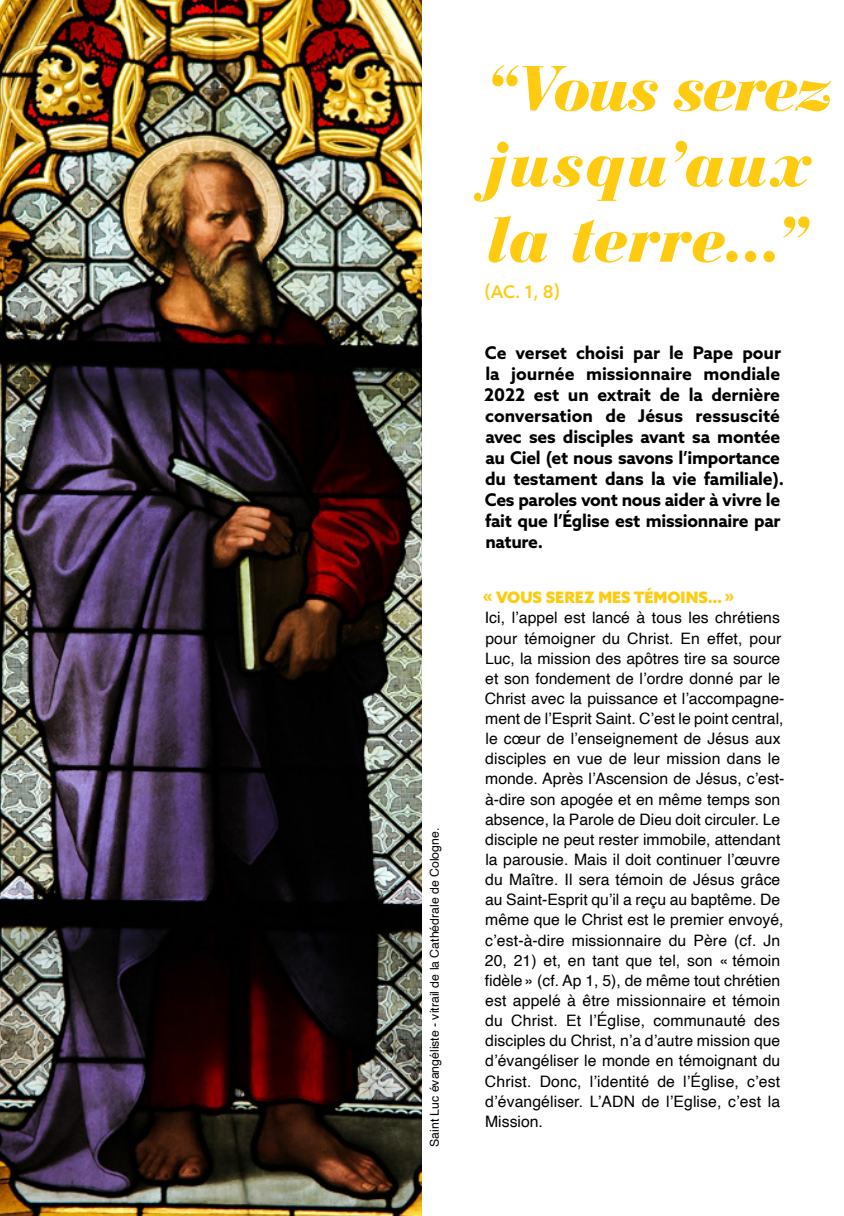
<style>
.page{position:relative;width:844px;height:1216px;background:#fff}
.page>*{position:absolute;margin:0;border:0;box-sizing:border-box;transform-origin:0 0}
.t1{font:italic 900 63px/75.6px "Bauer Bodoni Std";letter-spacing:-.015em;color:#fecb10}
.t2{font:700 17.5px/21px "Azo Sans";letter-spacing:-.01em;color:#000}
.t3{font:500 17.5px "Azo Sans";color:#fecb10}
.t4{font:15.75px/20.1px "Helvetica";letter-spacing:.005em;color:#000}
.t5{font:900 15.75px "Azo Sans";color:#fecb10}
.t6{font:12.25px "Helvetica";color:#000}
</style>
<div class="page">
<img style="left:0;top:0;width:422px;height:1215px">
<p class="t6" style="left:425px;top:1146px;width:320px;rotate:-90deg">Saint Luc évangéliste - vitrail de la Cathédrale de Cologne.</p>
<h1 class="t1" style="left:484px;top:51px;width:350px">“Vous serez jusqu’aux la terre...”</h1>
<p class="t3" style="left:484px;top:280px;width:77px">(AC. 1, 8)</p>
<p class="t2" style="left:484px;top:342px;width:301px">Ce verset choisi par le Pape pour la journée missionnaire mondiale<br>2022 est un extrait de la dernière conversation de Jésus ressuscité avec ses disciples avant sa montée au Ciel (et nous savons l’importance du testament dans la vie familiale).<br>Ces paroles vont nous aider à vivre le fait que l’Église est missionnaire par nature.</p>
<p class="t5" style="left:483px;top:587px;width:252px">« VOUS SEREZ MES TÉMOINS…»</p>
<p class="t4" style="left:484px;top:608px;width:301px">Ici, l’appel est lancé à tous les chrétiens pour témoigner du Christ. En effet, pour Luc, la mission des apôtres tire sa source et son fondement de l’ordre donné par le Christ avec la puissance et l’accompagne&shy;ment de l’Esprit Saint. C’est le point central, le cœur de l’enseignement de Jésus aux disciples en vue de leur mission dans le monde. Après l’Ascension de Jésus, c’est&shy;à-dire son apogée et en même temps son absence, la Parole de Dieu doit circuler. Le disciple ne peut rester immobile, attendant la parousie. Mais il doit continuer l’œuvre du Maître. Il sera témoin de Jésus grâce au Saint-Esprit qu’il a reçu au baptême. De même que le Christ est le premier envoyé, c’est-à-dire missionnaire du Père (cf. Jn 20, 21) et, en tant que tel, son « témoin fidèle» (cf. Ap 1, 5), de même tout chrétien est appelé à être missionnaire et témoin du Christ. Et l’Église, communauté des disciples du Christ, n’a d’autre mission que d’évangéliser le monde en témoignant du Christ. Donc, l’identité de l’Église, c’est d’évangéliser. L’ADN de l’Eglise, c’est la Mission.</p>
</div>
